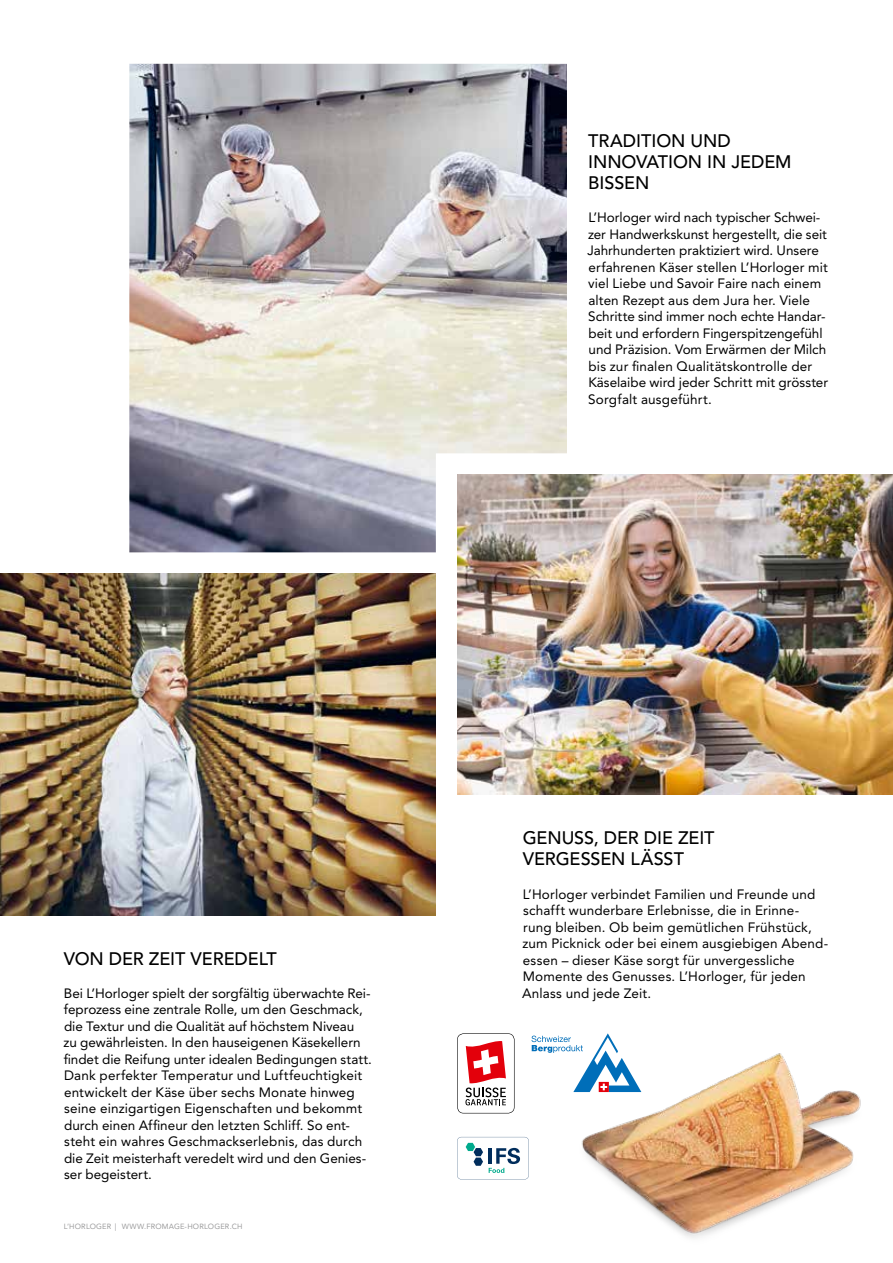
<style>
.page{position:relative;width:893px;height:1263px;background:#fff}
.page>*{position:absolute;margin:0;border:0;box-sizing:border-box;transform-origin:0 0}
.t1{font:500 18px/21px "Avenir LT Std";letter-spacing:-.005em;color:#000}
.t2{font:13.5px/16.5px "Avenir LT Std";letter-spacing:.005em;color:#000}
.t3{font:7.5px "Avenir LT Std";letter-spacing:.02em;color:#9c9c9d}
</style>
<div class="page">
<svg style="left:457px;top:1033px;width:57px;height:80px"></svg>
<svg style="left:531px;top:1033px;width:85px;height:20px"></svg>
<img style="left:573px;top:1047px;width:288px;height:191px">
<img style="left:457px;top:475px;width:436px;height:319px">
<img style="left:0;top:574px;width:436px;height:341px">
<img style="left:129px;top:64px;width:438px;height:488px">
<svg style="left:457px;top:1137px;width:72px;height:42px"></svg>
<h1 class="t1" style="left:588px;top:131px;width:205px">TRADITION UND<br>INNOVATION IN JEDEM<br>BISSEN</h1>
<p class="t2" style="left:587px;top:209px;width:242px">L’Horloger wird nach typischer Schwei&shy;zer Handwerkskunst hergestellt, die seit Jahrhunderten praktiziert wird. Unsere erfahrenen Käser stellen L’Horloger mit viel Liebe und Savoir Faire nach einem alten Rezept aus dem Jura her. Viele Schritte sind immer noch echte Handar&shy;beit und erfordern Fingerspitzengefühl und Präzision. Vom Erwärmen der Milch bis zur finalen Qualitätskontrolle der Käselaibe wird jeder Schritt mit grösster Sorgfalt ausgeführt.</p>
<h1 class="t1" style="left:64px;top:949px;width:215px">VON DER ZEIT VEREDELT</h1>
<p class="t2" style="left:64px;top:985px;width:310px">Bei L’Horloger spielt der sorgfältig überwachte Rei&shy;feprozess eine zentrale Rolle, um den Geschmack, die Textur und die Qualität auf höchstem Niveau<br>zu gewährleisten. In den hauseigenen Käsekellern findet die Reifung unter idealen Bedingungen statt.<br>Dank perfekter Temperatur und Luftfeuchtigkeit entwickelt der Käse über sechs Monate hinweg seine einzigartigen Eigenschaften und bekommt durch einen Affineur den letzten Schliff. So ent&shy;steht ein wahres Geschmackserlebnis, das durch die Zeit meisterhaft veredelt wird und den Genies&shy;ser begeistert.</p>
<p class="t3" style="left:64px;top:1222px;width:180px">L’HORLOGER | WWW.FROMAGE-HORLOGER.CH</p>
<h1 class="t1" style="left:523px;top:828px;width:193px">GENUSS, DER DIE ZEIT<br>VERGESSEN LÄSST</h1>
<p class="t2" style="left:522px;top:886px;width:308px">L’Horloger verbindet Familien und Freunde und schafft wunderbare Erlebnisse, die in Erinne&shy;rung bleiben. Ob beim gemütlichen Frühstück, zum Picknick oder bei einem ausgiebigen Abend&shy;essen – dieser Käse sorgt für unvergessliche Momente des Genusses. L’Horloger, für jeden Anlass und jede Zeit.</p>
</div>
